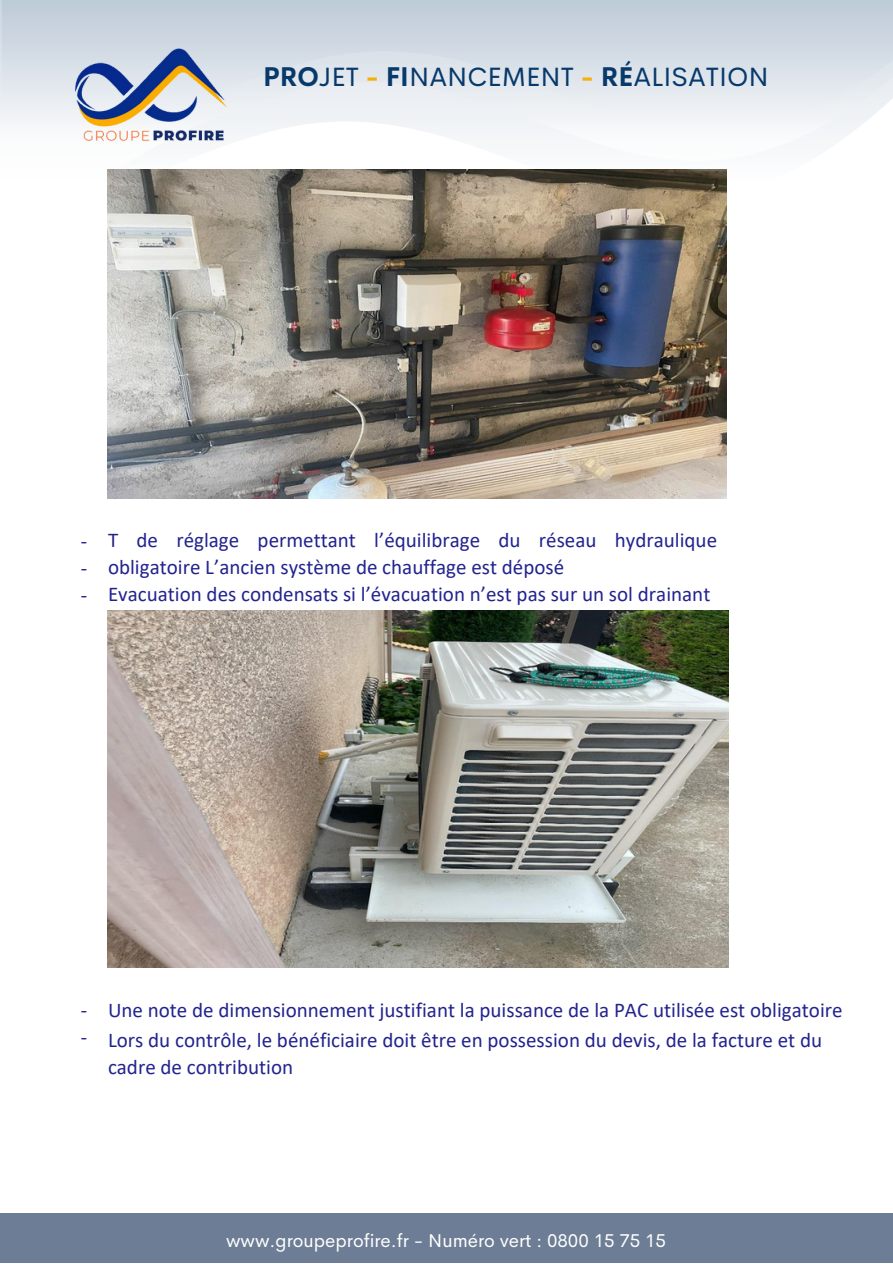
<style>
.page{position:relative;width:893px;height:1264px;background:#fff}
.page>*{position:absolute;margin:0;border:0;box-sizing:border-box;transform-origin:0 0}
.t1{font:26.55px "Cerebri Sans";color:#07396b}
.t2{font:21px/27px "Calibri";color:#23238f}
.t3{font:18.6px "Cerebri Sans";color:#fff}
.s1{font-weight:700}
.s2{font-weight:700;color:#f6b109}
</style>
<div class="page">
<svg style="left:0;top:0;width:892px;height:320px"></svg>
<img style="left:108px;top:170px;width:618px;height:328px">
<img style="left:108px;top:611px;width:620px;height:356px">
<img style="left:58px;top:0;width:187px;height:187px">
<div style="left:0;top:1212px;width:892px;height:50px;background:#6d7d95"></div>
<p class="t1" style="left:263px;top:59px;width:507px"><span class="s1">PRO</span>JET <span class="s2">-</span> <span class="s1">FI</span>NANCEMENT <span class="s2">-</span> <span class="s1">RÉ</span>ALISATION</p>
<p class="t2" style="left:81px;top:529px;width:8px;text-align:justify">- - -</p>
<p class="t2" style="left:108px;top:528px;width:610px">T de réglage permettant l’équilibrage du réseau hydraulique obligatoire L’ancien système de chauffage est déposé</p>
<p class="t2" style="left:108px;top:582px;width:603px">Evacuation des condensats si l’évacuation n’est pas sur un sol drainant</p>
<p class="t2" style="left:81px;top:998px;width:8px">- -</p>
<p class="t2" style="left:108px;top:997px;width:736px">Une note de dimensionnement justifiant la puissance de la PAC utilisée est obligatoire</p>
<p class="t2" style="left:108px;top:1028px;width:715px">Lors du contrôle, le bénéficiaire doit être en possession du devis, de la facture et du</p>
<p class="t2" style="left:108px;top:1055px;width:187px">cadre de contribution</p>
<p class="t3" style="left:226px;top:1228px;width:441px">www.groupeprofire.fr - Numéro vert : 0800 15 75 15</p>
</div>
